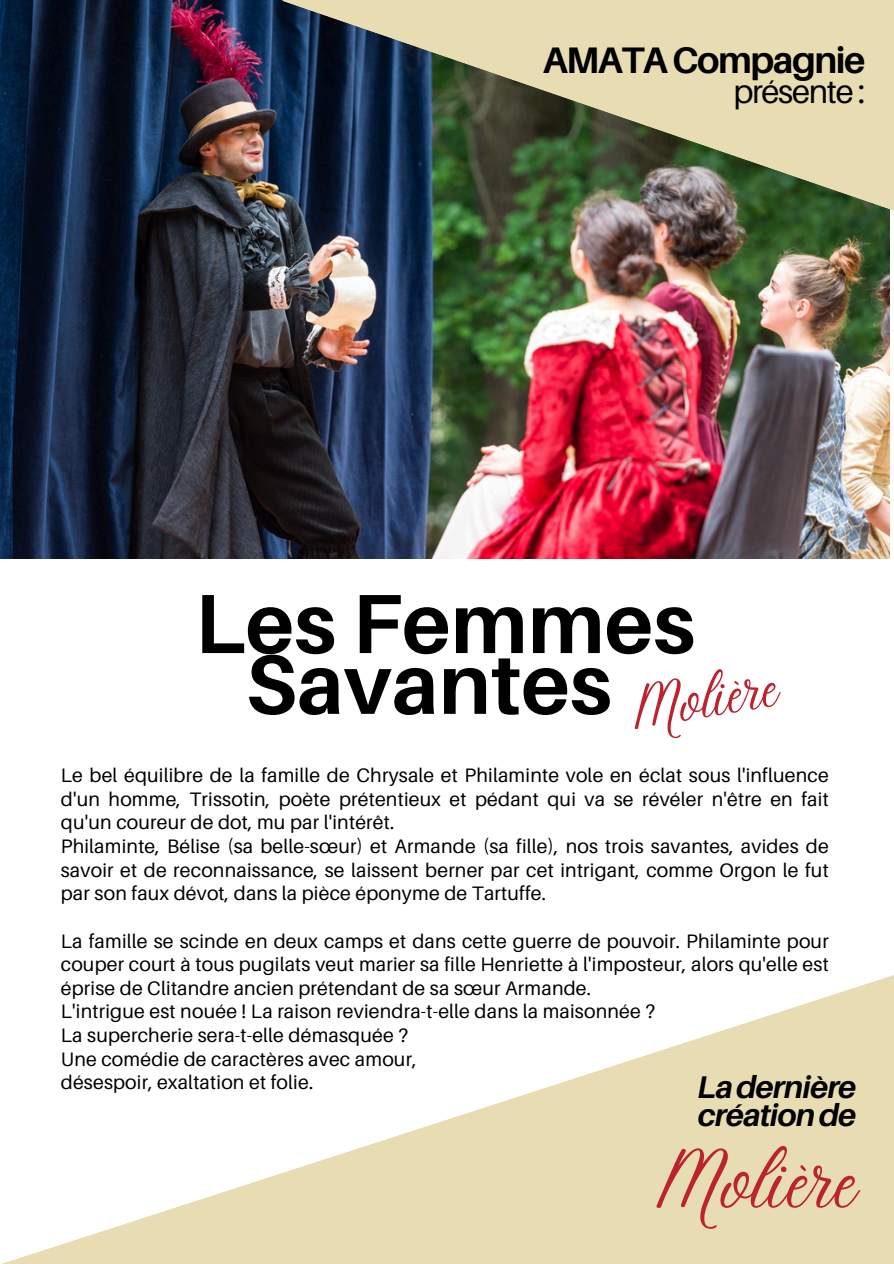
<style>
.page{position:relative;width:894px;height:1264px;background:#fff}
.page>*{position:absolute;margin:0;border:0;box-sizing:border-box;transform-origin:0 0}
.t1{font:86.55px "Stoic";color:#bc232f}
.t2{font:700 84px/60.8px "Aileron";color:#000;text-align:center}
.t3{font:63.6px "Stoic";color:#bc232f}
.t4{font:700 36.9px "Aileron";letter-spacing:-.04em;color:#000}
.t5{font:32.7px "Aileron";letter-spacing:-.04em;color:#000}
.t6{font:italic 700 31.35px/28.2px "Aileron";letter-spacing:-.025em;color:#000}
.t7{font:19.5px/23.7px "Aileron";letter-spacing:.01em;color:#000}
</style>
<div class="page">
<svg style="left:5px;top:975px;width:888px;height:288px"></svg>
<img style="left:0;top:0;width:889px;height:558px">
<img style="left:282px;top:0;width:611px;height:346px">
<h3 class="t4" style="left:542px;top:38px;width:324px">AMATACompagnie</h3>
<h3 class="t5" style="left:733px;top:71px;width:133px">présente :</h3>
<h4 class="t2" style="left:195px;top:591px;width:501px">Les Femmes<br>Savantes</h4>
<h5 class="t3" style="left:629px;top:677px;width:145px;rotate:-9deg">Molière</h5>
<p class="t7" style="left:61px;top:763px;width:769px">Le bel équilibre de la famille de Chrysale et Philaminte vole en éclat sous l'influence d'un homme, Trissotin, poète prétentieux et pédant qui va se révéler n'être en fait qu'un coureur de dot, mu par l'intérêt.<br>Philaminte, Bélise (sa belle-sœur) et Armande (sa fille), nos trois savantes, avides de savoir et de reconnaissance, se laissent berner par cet intrigant, comme Orgon le fut par son faux dévot, dans la pièce éponyme de Tartuffe.</p>
<p class="t7" style="left:61px;top:928px;width:769px">La famille se scinde en deux camps et dans cette guerre de pouvoir. Philaminte pour couper court à tous pugilats veut marier sa fille Henriette à l'imposteur, alors qu'elle est éprise de Clitandre ancien prétendant de sa sœur Armande.<br>L'intrigue est nouée ! La raison reviendra-t-elle dans la maisonnée ?<br>La supercherie sera-t-elle démasquée ?<br>Une comédie de caractères avec amour,<br>désespoir, exaltation et folie.</p>
<h1 class="t6" style="left:697px;top:1072px;width:160px">Ladernière créationde</h1>
<h2 class="t1" style="left:659px;top:1138px;width:197px">Molière</h2>
</div>
